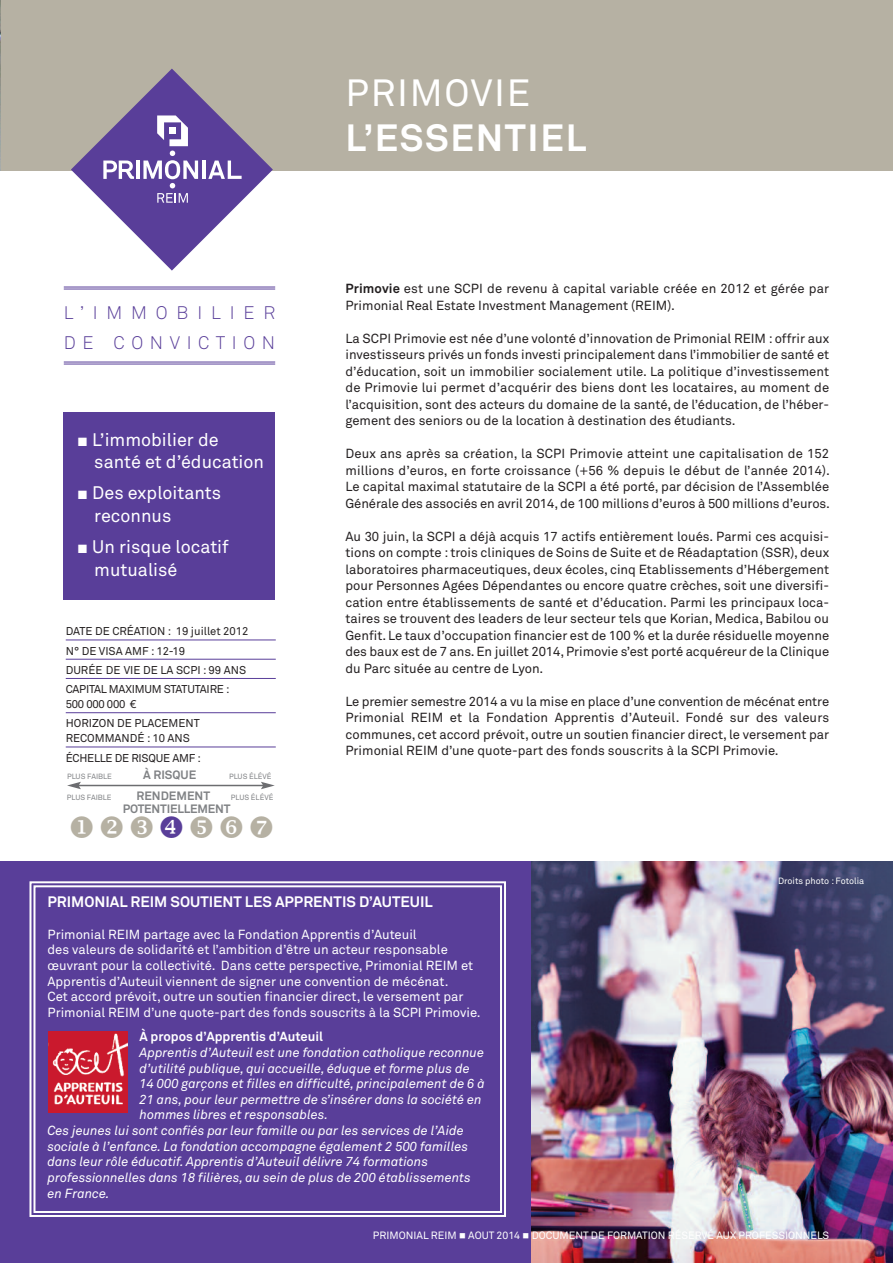
<style>
.page{position:relative;width:893px;height:1263px;background:#fff}
.page>*{position:absolute;margin:0;border:0;box-sizing:border-box;transform-origin:0 0}
.t1{font:700 37.5px "Akkurat";letter-spacing:.045em;color:#fff}
.t2{font:37.5px "Akkurat";letter-spacing:.045em;color:#fff}
.t3{font:18px/22.5px "Akkurat";color:#fff}
.t4{font:300 18px/30px "Akkurat";letter-spacing:.37em;color:#593e99}
.t5{font:700 15px "Akkurat";color:#fff}
.t6{font:13.05px/16.5px "Akkurat";color:#231f20;text-align:justify}
.t7{font:italic 13.05px "Akkurat";color:#fff}
.t8{font:13.05px/15.6px "Akkurat";color:#fff}
.t9{font:700 13.05px "Akkurat";color:#fff}
.t10{font:700 12px "Akkurat";letter-spacing:-.015em;color:#808285}
.t11{font:11.25px/19.2px "Akkurat";color:#231f20}
.t12{font:11.25px/19.2px "Akkurat";letter-spacing:-.02em;color:#231f20}
.t13{font:10.5px "Akkurat";color:#fff}
.t14{font:9px "Akkurat";color:#fff}
.t15{font:7.5px "Akkurat";color:#808285}
.s1{font-family:"Franklin Gothic";font-weight:500}
.s2{font-weight:700}
</style>
<div class="page">
<img style="left:530px;top:861px;width:363px;height:402px">
<div style="left:0;top:0;width:893px;height:171px;background:#b6b1a3"></div>
<svg style="left:71px;top:69px;width:202px;height:202px"></svg>
<div style="left:64px;top:412px;width:211px;height:187px;background:#593e99"></div>
<hr style="left:64px;top:286px;width:211px;height:1px;background:#593e99">
<hr style="left:64px;top:288px;width:211px;height:1px;background:#593e99">
<hr style="left:64px;top:361px;width:211px;height:1px;background:#593e99">
<hr style="left:64px;top:363px;width:211px;height:1px;background:#593e99">
<hr style="left:66px;top:639px;width:210px;height:1px;background:#593e99">
<hr style="left:66px;top:659px;width:210px;height:1px;background:#593e99">
<hr style="left:66px;top:678px;width:210px;height:1px;background:#593e99">
<hr style="left:66px;top:712px;width:210px;height:1px;background:#593e99">
<hr style="left:66px;top:747px;width:210px;height:1px;background:#593e99">
<hr style="left:78px;top:785px;width:185px;height:1px;background:#6c6d70">
<svg style="left:67px;top:782px;width:14px;height:7px"></svg>
<svg style="left:261px;top:782px;width:14px;height:7px"></svg>
<img style="left:0;top:0;width:1px;height:170px">
<div style="left:0;top:861px;width:530px;height:402px;background:#593e99"></div>
<div style="left:29px;top:881px;width:477px;height:336px;border:2px solid #fff"></div>
<div style="left:33px;top:885px;width:469px;height:328px;border:2px solid #fff"></div>
<img style="left:49px;top:1032px;width:79px;height:80px">
<h2 class="t4" style="left:64px;top:299px;width:213px">L’IMMOBILIER<br>DE CONVICTION</h2>
<h2 class="t3" style="left:94px;top:430px;width:171px;text-indent:-17px"><span class="s1">■</span> L’immobilier de santé et d’éducation</h2>
<h2 class="t3" style="left:94px;top:484px;width:128px;text-indent:-17px"><span class="s1">■</span> Des exploitants reconnus</h2>
<h2 class="t3" style="left:94px;top:537px;width:136px;text-indent:-17px"><span class="s1">■</span> Un risque locatif mutualisé</h2>
<p class="t11" style="left:66px;top:623px;width:184px">DATE DE CRÉATION : 19 juillet 2012<br>N° DE VISA AMF : 12-19<br>DURÉE DE VIE DE LA SCPI : 99 ANS<br>CAPITAL MAXIMUM STATUTAIRE :</p>
<p class="t11" style="left:66px;top:696px;width:136px">500 000 000 €<br>HORIZON DE PLACEMENT</p>
<p class="t12" style="left:66px;top:730px;width:137px">RECOMMANDÉ : 10 ANS<br>ÉCHELLE DE RISQUE AMF :</p>
<p class="t15" style="left:67px;top:773px;width:46px">PLUS FAIBLE</p>
<p class="t10" style="left:143px;top:770px;width:55px">À RISQUE</p>
<p class="t15" style="left:229px;top:773px;width:44px">PLUS ÉLÉVÉ</p>
<p class="t15" style="left:67px;top:794px;width:46px">PLUS FAIBLE</p>
<p class="t10" style="left:137px;top:791px;width:75px">RENDEMENT</p>
<p class="t15" style="left:231px;top:794px;width:44px">PLUS ÉLÉVÉ</p>
<p class="t10" style="left:123px;top:805px;width:109px">POTENTIELLEMENT</p>
<h1 class="t2" style="left:346px;top:79px;width:186px">PRIMOVIE</h1>
<h1 class="t1" style="left:346px;top:124px;width:242px">L’ESSENTIEL</h1>
<p class="t6" style="left:345px;top:282px;width:485px"><span class="s2">Primovie</span> est une SCPI de revenu à capital variable créée en 2012 et gérée par<br>Primonial Real Estate Investment Management (REIM).</p>
<p class="t6" style="left:345px;top:331px;width:485px">La SCPI Primovie est née d’une volonté d’innovation de Primonial REIM : offrir aux investisseurs privés un fonds investi principalement dans l’immobilier de santé et d’éducation, soit un immobilier socialement utile. La politique d’investissement de Primovie lui permet d’acquérir des biens dont les locataires, au moment de l’acquisition, sont des acteurs du domaine de la santé, de l’éducation, de l’héber&shy;gement des seniors ou de la location à destination des étudiants.</p>
<p class="t6" style="left:345px;top:447px;width:486px">Deux ans après sa création, la SCPI Primovie atteint une capitalisation de 152 millions d’euros, en forte croissance (+56 % depuis le début de l’année 2014).<br>Le capital maximal statutaire de la SCPI a été porté, par décision de l’Assemblée Générale des associés en avril 2014,de 100 millions d’euros à 500 millions d’euros.</p>
<p class="t6" style="left:345px;top:529px;width:485px">Au 30 juin, la SCPI a déjà acquis 17 actifs entièrement loués. Parmi ces acquisi&shy;tions on compte :trois cliniques de Soins de Suite et de Réadaptation (SSR), deux laboratoires pharmaceutiques, deux écoles, cinq Etablissements d’Hébergement pour Personnes Agées Dépendantes ou encore quatre crèches, soit une diversifi&shy;cation entre établissements de santé et d’éducation. Parmi les principaux loca&shy;taires se trouvent des leaders de leur secteur tels que Korian, Medica, Babilou ou Genfit. Le taux d’occupation financier est de 100 % et la durée résiduelle moyenne des baux est de 7 ans.En juillet 2014,Primovie s’est porté acquéreur de la Clinique du Parc située au centre de Lyon.</p>
<p class="t6" style="left:345px;top:694px;width:485px">Le premier semestre 2014 a vu la mise en place d’une convention de mécénat entre Primonial REIM et la Fondation Apprentis d’Auteuil. Fondé sur des valeurs communes, cet accord prévoit, outre un soutien financier direct, le versement par Primonial REIM d’une quote-part des fonds souscrits à la SCPI Primovie.</p>
<p class="t14" style="left:778px;top:877px;width:88px">Droits photo : Fotolia</p>
<p class="t5" style="left:47px;top:896px;width:387px">PRIMONIAL REIM SOUTIENT LES APPRENTIS D’AUTEUIL</p>
<p class="t8" style="left:47px;top:928px;width:435px">Primonial REIM partage avec la Fondation Apprentis d’Auteuil<br>des valeurs de solidarité et l’ambition d’être un acteur responsable œuvrant pour la collectivité. Dans cette perspective, Primonial REIM et Apprentis d’Auteuil viennent de signer une convention de mécénat.<br>Cet accord prévoit, outre un soutien financier direct, le versement par Primonial REIM d’une quote-part des fonds souscrits à la SCPI Primovie.</p>
<p class="t9" style="left:140px;top:1032px;width:185px">À propos d’Apprentis d’Auteuil</p>
<p class="t7" style="left:140px;top:1047px;width:346px">Apprentis d’Auteuil est une fondation catholique reconnue</p>
<p class="t7" style="left:140px;top:1063px;width:332px">d’utilité publique, qui accueille, éduque et forme plus de</p>
<p class="t7" style="left:140px;top:1079px;width:347px">14 000 garçons et filles en difficulté, principalement de 6 à</p>
<p class="t7" style="left:140px;top:1094px;width:343px">21 ans, pour leur permettre de s’insérer dans la société en</p>
<p class="t7" style="left:140px;top:1110px;width:190px">hommes libres et responsables.</p>
<p class="t7" style="left:47px;top:1126px;width:418px">Ces jeunes lui sont confiés par leur famille ou par les services de l’Aide</p>
<p class="t7" style="left:47px;top:1141px;width:422px">sociale à l’enfance. La fondation accompagne également 2 500 familles</p>
<p class="t7" style="left:47px;top:1157px;width:382px">dans leur rôle éducatif. Apprentis d’Auteuil délivre 74 formations</p>
<p class="t7" style="left:47px;top:1173px;width:425px">professionnelles dans 18 filières, au sein de plus de 200 établissements</p>
<p class="t7" style="left:47px;top:1188px;width:64px">en France.</p>
<p class="t13" style="left:373px;top:1231px;width:458px">PRIMONIAL REIM ■ AOUT 2014 ■ DOCUMENT DE FORMATION RÉSERVÉ AUX PROFESSIONNELS</p>
</div>
